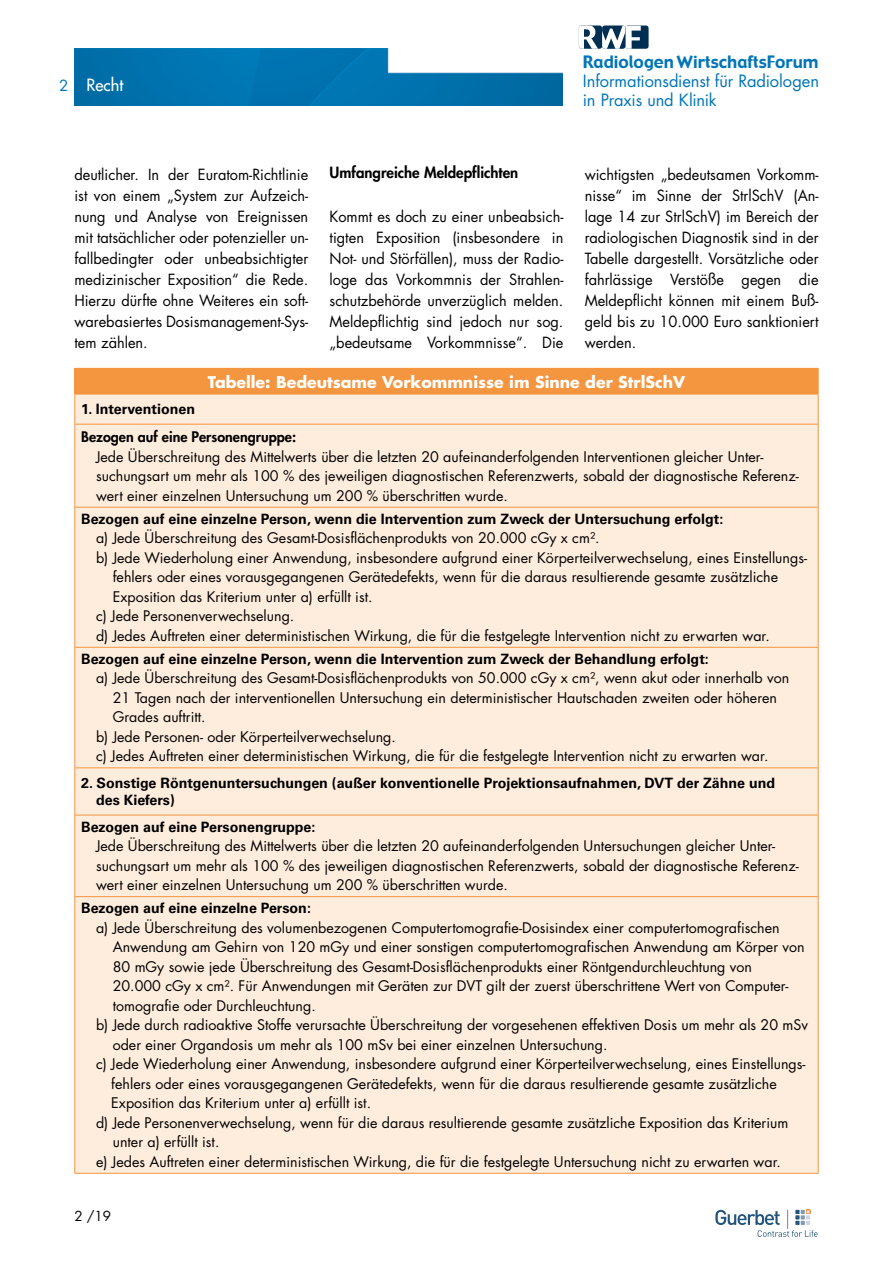
<style>
.page{position:relative;width:893px;height:1263px;background:#fff}
.page>*{position:absolute;margin:0;border:0;box-sizing:border-box;transform-origin:0 0}
.t1{font:16.65px "Gadget";color:#0075b8}
.t2{font:16.5px/18.8px "Futura Std";letter-spacing:-.005em;color:#0075b8}
.t3{font:500 16.5px "Futura Std";color:#fff}
.t4{font:700 15.75px "Futura Std";color:#fff}
.t5{font:15px/21px "Futura Std";color:#000;text-align:justify}
.t6{font:800 15px "Futura Std";color:#000}
.t7{font:15px "Futura Std";color:#0074b7}
.t8{font:14.25px/19.5px "Futura Std";color:#000}
.t9{font:700 14.25px/16.5px "Univers LT Std";color:#000}
.t10{font:800 14.25px "Futura Std";color:#000}
.t11{font:13.5px "Futura Std";color:#000}
</style>
<div class="page">
<div style="left:625px;top:26px;width:24px;height:23px;background:#002f53;border-radius:3px"></div>
<svg style="left:579px;top:26px;width:62px;height:23px"></svg>
<img style="left:74px;top:49px;width:489px;height:57px">
<svg style="left:715px;top:1210px;width:103px;height:27px"></svg>
<div style="left:75px;top:368px;width:743px;height:26px;background:#f4953f"></div>
<div style="left:75px;top:395px;width:743px;height:778px;background:#feeddd"></div>
<hr style="left:74px;top:368px;width:745px;height:1px;background:#f4953f">
<svg style="left:74px;top:369px;width:1px;height:25px"></svg>
<svg style="left:818px;top:369px;width:1px;height:25px"></svg>
<hr style="left:74px;top:394px;width:745px;height:1px;background:#f4953f">
<hr style="left:74px;top:394px;width:1px;height:30px;background:#f4953f">
<hr style="left:818px;top:394px;width:1px;height:30px;background:#f4953f">
<hr style="left:74px;top:424px;width:745px;height:1px;background:#f4953f">
<hr style="left:74px;top:424px;width:1px;height:83px;background:#f4953f">
<hr style="left:818px;top:424px;width:1px;height:83px;background:#f4953f">
<hr style="left:74px;top:507px;width:745px;height:1px;background:#f4953f">
<hr style="left:74px;top:507px;width:1px;height:140px;background:#f4953f">
<hr style="left:818px;top:507px;width:1px;height:140px;background:#f4953f">
<hr style="left:74px;top:647px;width:745px;height:1px;background:#f4953f">
<hr style="left:74px;top:648px;width:1px;height:119px;background:#f4953f">
<hr style="left:818px;top:648px;width:1px;height:119px;background:#f4953f">
<hr style="left:74px;top:767px;width:745px;height:1px;background:#f4953f">
<hr style="left:74px;top:768px;width:1px;height:47px;background:#f4953f">
<hr style="left:818px;top:768px;width:1px;height:47px;background:#f4953f">
<hr style="left:74px;top:815px;width:745px;height:1px;background:#f4953f">
<hr style="left:74px;top:815px;width:1px;height:81px;background:#f4953f">
<hr style="left:818px;top:815px;width:1px;height:81px;background:#f4953f">
<hr style="left:74px;top:896px;width:745px;height:1px;background:#f4953f">
<hr style="left:74px;top:897px;width:1px;height:276px;background:#f4953f">
<hr style="left:818px;top:897px;width:1px;height:276px;background:#f4953f">
<hr style="left:74px;top:1173px;width:745px;height:1px;background:#f4953f">
<p class="t7" style="left:59px;top:76px;width:11px">2</p>
<p class="t3" style="left:86px;top:74px;width:38px">Recht</p>
<p class="t1" style="left:583px;top:52px;width:237px">Radiologen WirtschaftsForum</p>
<p class="t2" style="left:583px;top:72px;width:238px">Informationsdienst für Radiologen in Praxis und Klinik</p>
<p class="t5" style="left:74px;top:164px;width:235px">deutlicher. In der Euratom-Richtlinie ist von einem „System zur Aufzeich&shy;nung und Analyse von Ereignissen mit tatsächlicher oder potenzieller un&shy;fallbedingter oder unbeabsichtigter medizinischer Exposition“ die Rede.<br>Hierzu dürfte ohne Weiteres ein soft&shy;warebasiertes Dosismanagement-Sys&shy;tem zählen.</p>
<p class="t6" style="left:330px;top:163px;width:190px">Umfangreiche Meldepflichten</p>
<p class="t5" style="left:585px;top:164px;width:235px">wichtigsten „bedeutsamen Vorkomm&shy;nisse“ im Sinne der StrlSchV (An&shy;lage 14 zur StrlSchV) im Bereich der radiologischen Diagnostik sind in der Tabelle dargestellt. Vorsätzliche oder fahrlässige Verstöße gegen die Meldepflicht können mit einem Buß&shy;geld bis zu 10.000 Euro sanktioniert werden.</p>
<p class="t4" style="left:208px;top:371px;width:479px">Tabelle: Bedeutsame Vorkommnisse im Sinne der StrlSchV</p>
<p class="t5" style="left:330px;top:206px;width:235px">Kommt es doch zu einer unbeabsich&shy;tigten Exposition (insbesondere in Not- und Störfällen), muss der Radio&shy;loge das Vorkommnis der Strahlen&shy;schutzbehörde unverzüglich melden.<br>Meldepflichtig sind jedoch nur sog. „bedeutsame Vorkommnisse“. Die</p>
<p class="t9" style="left:81px;top:401px;width:115px">1. Interventionen</p>
<p class="t10" style="left:81px;top:428px;width:217px">Bezogen auf eine Personengruppe:</p>
<p class="t8" style="left:96px;top:447px;width:704px">Jede Überschreitung des Mittelwerts über die letzten 20 aufeinanderfolgenden Interventionen gleicher Unter&shy;suchungsart um mehr als 100 % des jeweiligen diagnostischen Referenzwerts, sobald der diagnostische Referenz&shy;wert einer einzelnen Untersuchung um 200 % überschritten wurde.</p>
<p class="t9" style="left:81px;top:511px;width:644px">Bezogen auf eine einzelne Person, wenn die Intervention zum Zweck der Untersuchung erfolgt:</p>
<p class="t8" style="left:96px;top:528px;width:505px">a) Jede Überschreitung des Gesamt-Dosisflächenprodukts von 20.000 cGy x cm².</p>
<p class="t8" style="left:96px;top:548px;width:712px">b) Jede Wiederholung einer Anwendung, insbesondere aufgrund einer Körperteilverwechselung, eines Einstellungs-</p>
<p class="t8" style="left:113px;top:567px;width:667px">fehlers oder eines vorausgegangenen Gerätedefekts, wenn für die daraus resultierende gesamte zusätzliche</p>
<p class="t8" style="left:113px;top:587px;width:261px">Exposition das Kriterium unter a) erfüllt ist.</p>
<p class="t8" style="left:96px;top:606px;width:200px">c) Jede Personenverwechselung.</p>
<p class="t8" style="left:96px;top:626px;width:675px">d) Jedes Auftreten einer deterministischen Wirkung, die für die festgelegte Intervention nicht zu erwarten war.</p>
<p class="t9" style="left:81px;top:651px;width:629px">Bezogen auf eine einzelne Person, wenn die Intervention zum Zweck der Behandlung erfolgt:</p>
<p class="t8" style="left:96px;top:668px;width:695px">a) Jede Überschreitung des Gesamt-Dosisflächenprodukts von 50.000 cGy x cm², wenn akut oder innerhalb von</p>
<p class="t8" style="left:113px;top:688px;width:666px">21 Tagen nach der interventionellen Untersuchung ein deterministischer Hautschaden zweiten oder höheren</p>
<p class="t8" style="left:113px;top:707px;width:94px">Grades auftritt.</p>
<p class="t8" style="left:96px;top:727px;width:301px">b) Jede Personen- oder Körperteilverwechselung.</p>
<p class="t8" style="left:96px;top:746px;width:674px">c) Jedes Auftreten einer deterministischen Wirkung, die für die festgelegte Intervention nicht zu erwarten war.</p>
<p class="t9" style="left:96px;top:775px;width:681px;text-indent:-15px">2. Sonstige Röntgenuntersuchungen (außer konventionelle Projektionsaufnahmen, DVT der Zähne und des Kiefers)</p>
<p class="t9" style="left:81px;top:818px;width:236px">Bezogen auf eine Personengruppe:</p>
<p class="t8" style="left:96px;top:836px;width:704px">Jede Überschreitung des Mittelwerts über die letzten 20 aufeinanderfolgenden Untersuchungen gleicher Unter&shy;suchungsart um mehr als 100 % des jeweiligen diagnostischen Referenzwerts, sobald der diagnostische Referenz&shy;wert einer einzelnen Untersuchung um 200 % überschritten wurde.</p>
<p class="t9" style="left:81px;top:900px;width:231px">Bezogen auf eine einzelne Person:</p>
<p class="t8" style="left:96px;top:918px;width:685px">a) Jede Überschreitung des volumenbezogenen Computertomografie-Dosisindex einer computertomografischen</p>
<p class="t8" style="left:113px;top:937px;width:693px">Anwendung am Gehirn von 120 mGy und einer sonstigen computertomografischen Anwendung am Körper von</p>
<p class="t8" style="left:113px;top:957px;width:641px">80 mGy sowie jede Überschreitung des Gesamt-Dosisflächenprodukts einer Röntgendurchleuchtung von</p>
<p class="t8" style="left:113px;top:976px;width:677px">20.000 cGy x cm². Für Anwendungen mit Geräten zur DVT gilt der zuerst überschrittene Wert von Computer-</p>
<p class="t8" style="left:113px;top:996px;width:205px">tomografie oder Durchleuchtung.</p>
<p class="t8" style="left:96px;top:1015px;width:713px">b) Jede durch radioaktive Stoffe verursachte Überschreitung der vorgesehenen effektiven Dosis um mehr als 20 mSv</p>
<p class="t8" style="left:113px;top:1035px;width:496px">oder einer Organdosis um mehr als 100 mSv bei einer einzelnen Untersuchung.</p>
<p class="t8" style="left:96px;top:1054px;width:711px">c) Jede Wiederholung einer Anwendung, insbesondere aufgrund einer Körperteilverwechselung, eines Einstellungs-</p>
<p class="t8" style="left:111px;top:1074px;width:667px">fehlers oder eines vorausgegangenen Gerätedefekts, wenn für die daraus resultierende gesamte zusätzliche</p>
<p class="t8" style="left:111px;top:1093px;width:261px">Exposition das Kriterium unter a) erfüllt ist.</p>
<p class="t8" style="left:96px;top:1113px;width:694px">d) Jede Personenverwechselung, wenn für die daraus resultierende gesamte zusätzliche Exposition das Kriterium</p>
<p class="t8" style="left:113px;top:1132px;width:108px">unter a) erfüllt ist.</p>
<p class="t8" style="left:96px;top:1152px;width:686px">e) Jedes Auftreten einer deterministischen Wirkung, die für die festgelegte Untersuchung nicht zu erwarten war.</p>
<p class="t11" style="left:74px;top:1207px;width:38px">2 /19</p>
</div>
